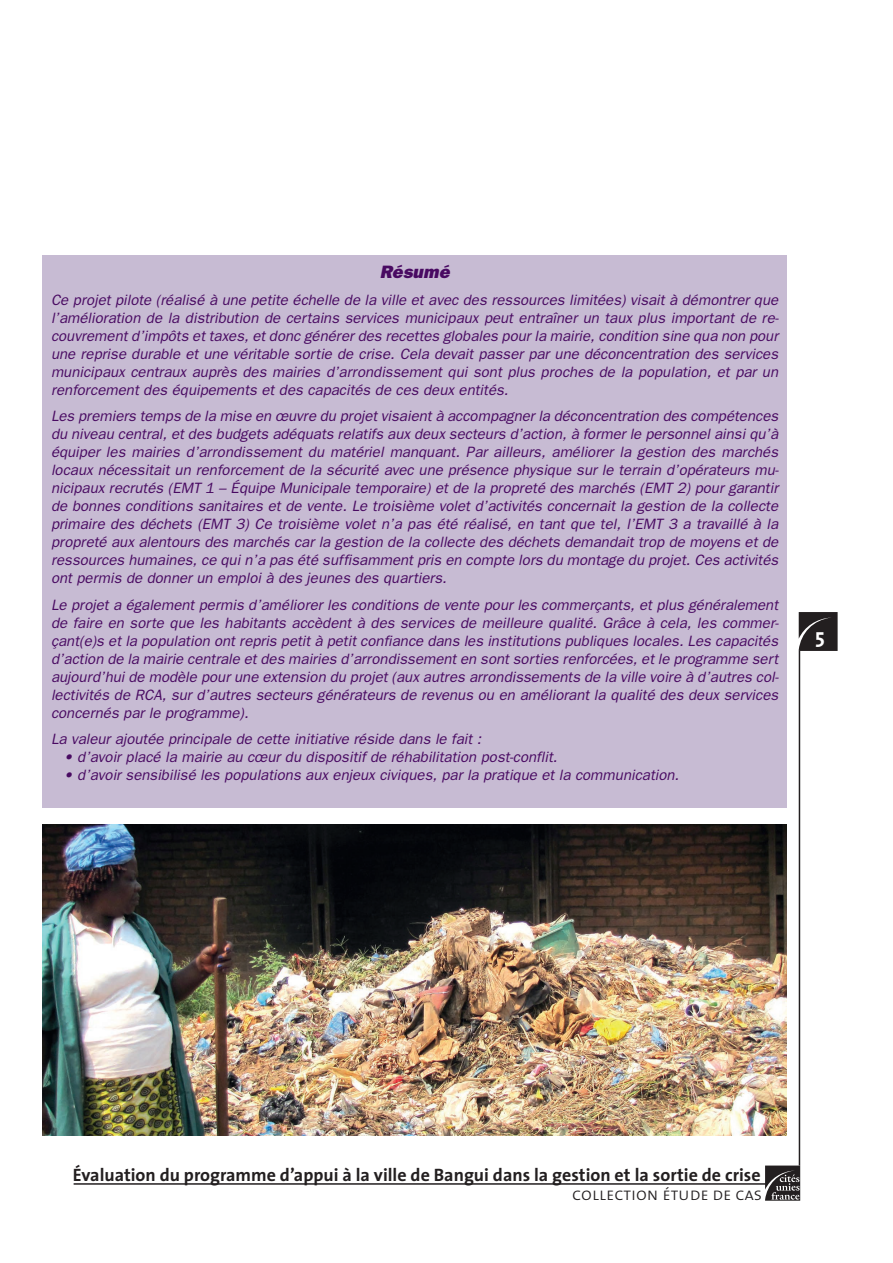
<style>
.page{position:relative;width:893px;height:1263px;background:#fff}
.page>*{position:absolute;margin:0;border:0;box-sizing:border-box;transform-origin:0 0}
.t1{font:700 21px "The Sans";color:#fff}
.t2{font:700 18px "The Sans";color:#231f20}
.t3{font:18px "The Sans Light Caps";color:#231f20}
.t4{font:italic 800 18px "Franklin Gothic";color:#490a62}
.t5{font:italic 15px/18px "Franklin Gothic";color:#490a62;text-align:justify}
</style>
<div class="page">
<hr style="left:74px;top:1183px;width:692px;height:2px;background:#231f20">
<svg style="left:799px;top:612px;width:39px;height:39px;background:#2f2b2c"></svg>
<hr style="left:799px;top:651px;width:1px;height:514px;background:#231f20">
<svg style="left:765px;top:1165px;width:35px;height:36px"></svg>
<div style="left:43px;top:255px;width:744px;height:553px;background:#c7bbd3"></div>
<img style="left:43px;top:824px;width:744px;height:311px">
<p class="t4" style="left:380px;top:261px;width:71px">Résumé</p>
<p class="t5" style="left:51px;top:291px;width:729px">Ce projet pilote (réalisé à une petite échelle de la ville et avec des ressources limitées) visait à démontrer que l’amélioration de la distribution de certains services municipaux peut entraîner un taux plus important de re&shy;couvrement d’impôts et taxes, et donc générer des recettes globales pour la mairie, condition sine qua non pour une reprise durable et une véritable sortie de crise. Cela devait passer par une déconcentration des services municipaux centraux auprès des mairies d’arrondissement qui sont plus proches de la population, et par un renforcement des équipements et des capacités de ces deux entités.</p>
<p class="t5" style="left:51px;top:407px;width:729px">Les premiers temps de la mise en œuvre du projet visaient à accompagner la déconcentration des compétences du niveau central, et des budgets adéquats relatifs aux deux secteurs d’action, à former le personnel ainsi qu’à équiper les mairies d’arrondissement du matériel manquant. Par ailleurs, améliorer la gestion des marchés locaux nécessitait un renforcement de la sécurité avec une présence physique sur le terrain d’opérateurs mu&shy;nicipaux recrutés (EMT 1 – Équipe Municipale temporaire) et de la propreté des marchés (EMT 2) pour garantir de bonnes conditions sanitaires et de vente. Le troisième volet d’activités concernait la gestion de la collecte primaire des déchets (EMT 3) Ce troisième volet n’a pas été réalisé, en tant que tel, l’EMT 3 a travaillé à la propreté aux alentours des marchés car la gestion de la collecte des déchets demandait trop de moyens et de ressources humaines, ce qui n’a pas été suffisamment pris en compte lors du montage du projet. Ces activités ont permis de donner un emploi à des jeunes des quartiers.</p>
<p class="t5" style="left:51px;top:596px;width:729px">Le projet a également permis d’améliorer les conditions de vente pour les commerçants, et plus généralement de faire en sorte que les habitants accèdent à des services de meilleure qualité. Grâce à cela, les commer&shy;çant(e)s et la population ont repris petit à petit confiance dans les institutions publiques locales. Les capacités d’action de la mairie centrale et des mairies d’arrondissement en sont sorties renforcées, et le programme sert aujourd’hui de modèle pour une extension du projet (aux autres arrondissements de la ville voire à d’autres col&shy;lectivités de RCA, sur d’autres secteurs générateurs de revenus ou en améliorant la qualité des deux services concernés par le programme).</p>
<p class="t5" style="left:51px;top:730px;width:432px">La valeur ajoutée principale de cette initiative réside dans le fait :</p>
<p class="t5" style="left:64px;top:748px;width:495px">• d’avoir placé la mairie au cœur du dispositif de réhabilitation post-conflit.</p>
<p class="t5" style="left:64px;top:766px;width:617px">• d’avoir sensibilisé les populations aux enjeux civiques, par la pratique et la communication.</p>
<h1 class="t1" style="left:815px;top:618px;width:11px">5</h1>
<p class="t2" style="left:73px;top:1160px;width:689px">Évaluation du programme d’appui à la ville de Bangui dans la gestion et la sortie de crise</p>
<p class="t3" style="left:572px;top:1178px;width:191px">collection étude de cas</p>
</div>
